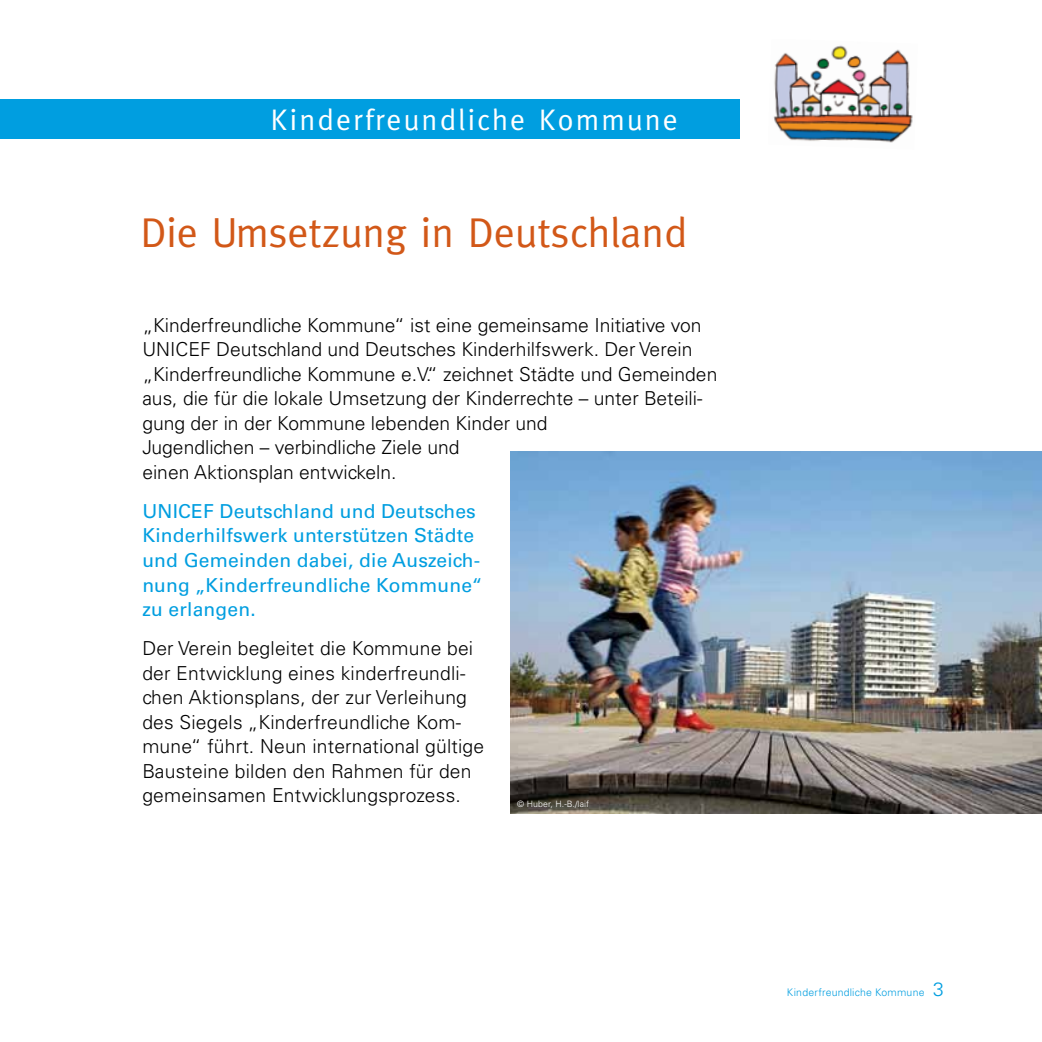
<style>
.page{position:relative;width:1042px;height:1042px;background:#fff}
.page>*{position:absolute;margin:0;border:0;box-sizing:border-box;transform-origin:0 0}
.t1{font:42px "Meta";color:#d25818}
.t2{font:29.75px "Meta";letter-spacing:.07em;color:#fff}
.t3{font:300 19.25px/24.5px "Univers LT Std";color:#000}
.t4{font:19.25px/24.5px "Univers LT Std";letter-spacing:.01em;color:#009ee0}
.t5{font:300 10.5px "Univers LT Std";letter-spacing:.015em;color:#009ee0}
.t6{font:300 8.75px "Univers LT Std";letter-spacing:.01em;color:#fff}
.s1{font-size:19.25px}
</style>
<div class="page">
<div style="left:0;top:99px;width:739px;height:40px;background:#009ee0"></div>
<img style="left:510px;top:451px;width:532px;height:362px">
<img style="left:773px;top:45px;width:140px;height:98px">
<h2 class="t2" style="left:271px;top:103px;width:408px">Kinderfreundliche Kommune</h2>
<h1 class="t1" style="left:141px;top:208px;width:548px">Die Umsetzung in Deutschland</h1>
<p class="t3" style="left:142px;top:312px;width:576px">„Kinderfreundliche Kommune“ ist eine gemeinsame Initiative von UNICEF Deutschland und Deutsches Kinderhilfswerk. Der Verein „Kinderfreundliche Kommune e.V.“ zeichnet Städte und Gemeinden aus, die für die lokale Umsetzung der Kinderrechte – unter Beteili&shy;gung der in der Kommune lebenden Kinder und<br>Jugendlichen – verbindliche Ziele und<br>einen Aktionsplan entwickeln.</p>
<p class="t4" style="left:142px;top:499px;width:342px">UNICEF Deutschland und Deutsches<br>Kinderhilfswerk unterstützen Städte und Gemeinden dabei, die Auszeich&shy;nung „Kinderfreundliche Kommune“ zu erlangen.</p>
<p class="t3" style="left:142px;top:636px;width:343px">Der Verein begleitet die Kommune bei der Entwicklung eines kinderfreundli&shy;chen Aktionsplans, der zur Verleihung des Siegels „Kinderfreundliche Kom&shy;mune“ führt. Neun international gültige Bausteine bilden den Rahmen für den gemeinsamen Entwicklungsprozess.</p>
<p class="t6" style="left:517px;top:799px;width:73px">© Huber, H.-B./laif</p>
<p class="t5" style="left:787px;top:986px;width:158px">Kinderfreundliche Kommune <span class="s1">3</span></p>
</div>
